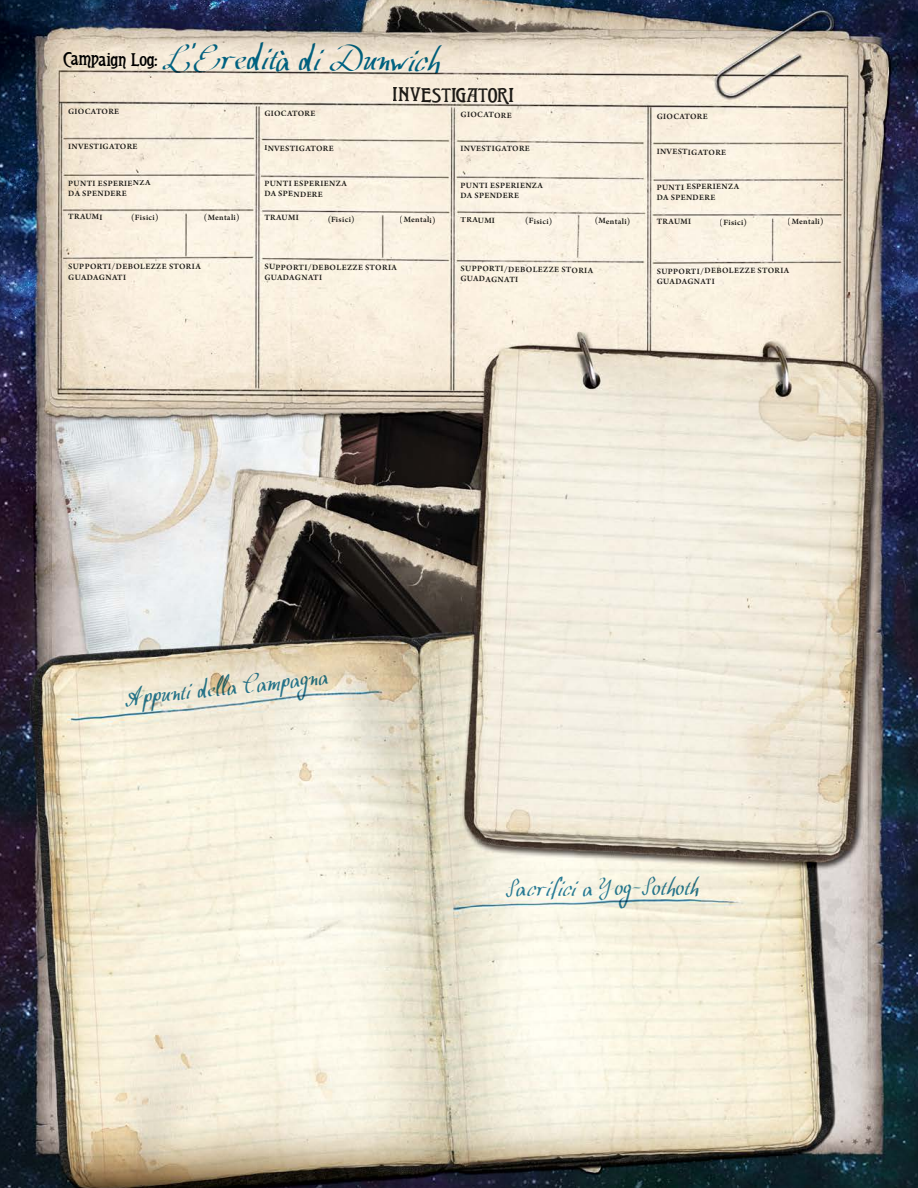
<style>
.page{position:relative;width:918px;height:1188px;background:#fff}
.page>*{position:absolute;margin:0;border:0;box-sizing:border-box;transform-origin:0 0}
.t1{font:30px "Wolgast Script";letter-spacing:-.02em;color:#006a97}
.t2{font:21px "Wolgast Script";color:#006590}
.t3{font:21px "Teutonic";letter-spacing:-.005em;color:#12110e;scale:1.1 1}
.t4{font:19.5px "Teutonic";color:#000;scale:1.1 1}
.t5{font:600 8.7px/10.2px "Arno Pro";letter-spacing:.035em;color:#12110e}
.t6{font:600 8.55px "Arno Pro";color:#12110e}
</style>
<div class="page">
<img style="left:0;top:0;width:918px;height:1188px">
<h3 class="t4" style="left:63px;top:47px;width:88px;rotate:1deg">Campaign Log:</h3>
<h1 class="t1" style="left:162px;top:41px;width:280px">L’Eredità di Dunwich</h1>
<h2 class="t3" style="left:393px;top:83px;width:111px">INVESTIGATORI</h2>
<p class="t5" style="left:68px;top:106px;width:53px">GIOCATORE</p>
<p class="t5" style="left:264px;top:108px;width:53px">GIOCATORE</p>
<p class="t5" style="left:461px;top:110px;width:53px;rotate:1deg">GIOCATORE</p>
<p class="t5" style="left:657px;top:112px;width:53px">GIOCATORE</p>
<p class="t5" style="left:68px;top:141px;width:71px">INVESTIGATORE</p>
<p class="t5" style="left:264px;top:143px;width:71px">INVESTIGATORE</p>
<p class="t5" style="left:461px;top:144px;width:71px">INVESTIGATORE</p>
<p class="t5" style="left:657px;top:147px;width:71px">INVESTIGATORE</p>
<p class="t5" style="left:68px;top:178px;width:84px">PUNTI ESPERIENZA<br>DA SPENDERE</p>
<p class="t5" style="left:264px;top:179px;width:84px">PUNTI ESPERIENZA<br>DA SPENDERE</p>
<p class="t5" style="left:461px;top:181px;width:84px">PUNTI ESPERIENZA<br>DA SPENDERE</p>
<p class="t5" style="left:657px;top:182px;width:84px">PUNTI ESPERIENZA<br>DA SPENDERE</p>
<p class="t5" style="left:68px;top:212px;width:36px">TRAUMI</p>
<p class="t5" style="left:264px;top:213px;width:36px">TRAUMI</p>
<p class="t5" style="left:461px;top:215px;width:36px">TRAUMI</p>
<p class="t6" style="left:657px;top:217px;width:36px;rotate:-1deg">TRAUMI</p>
<p class="t5" style="left:131px;top:213px;width:29px">(Fisici)</p>
<p class="t5" style="left:327px;top:215px;width:29px">(Fisici)</p>
<p class="t5" style="left:525px;top:216px;width:29px">(Fisici)</p>
<p class="t5" style="left:720px;top:218px;width:29px">(Fisici)</p>
<p class="t5" style="left:204px;top:213px;width:37px">(Mentali)</p>
<p class="t5" style="left:400px;top:215px;width:37px">(Mentali)</p>
<p class="t5" style="left:595px;top:216px;width:37px">(Mentali)</p>
<p class="t5" style="left:788px;top:217px;width:37px">(Mentali)</p>
<p class="t5" style="left:68px;top:262px;width:134px">SUPPORTI/DEBOLEZZE STORIA<br>GUADAGNATI</p>
<p class="t5" style="left:264px;top:263px;width:134px">SUPPORTI/DEBOLEZZE STORIA<br>GUADAGNATI</p>
<p class="t5" style="left:461px;top:263px;width:134px;rotate:1deg">SUPPORTI/DEBOLEZZE STORIA<br>GUADAGNATI</p>
<p class="t5" style="left:657px;top:266px;width:134px">SUPPORTI/DEBOLEZZE STORIA<br>GUADAGNATI</p>
<h2 class="t2" style="left:123px;top:685px;width:206px;rotate:-6deg">Appunti della Campagna</h2>
<h2 class="t2" style="left:505px;top:877px;width:195px;rotate:-1deg">Sacrifici a Yog-Sothoth</h2>
</div>
